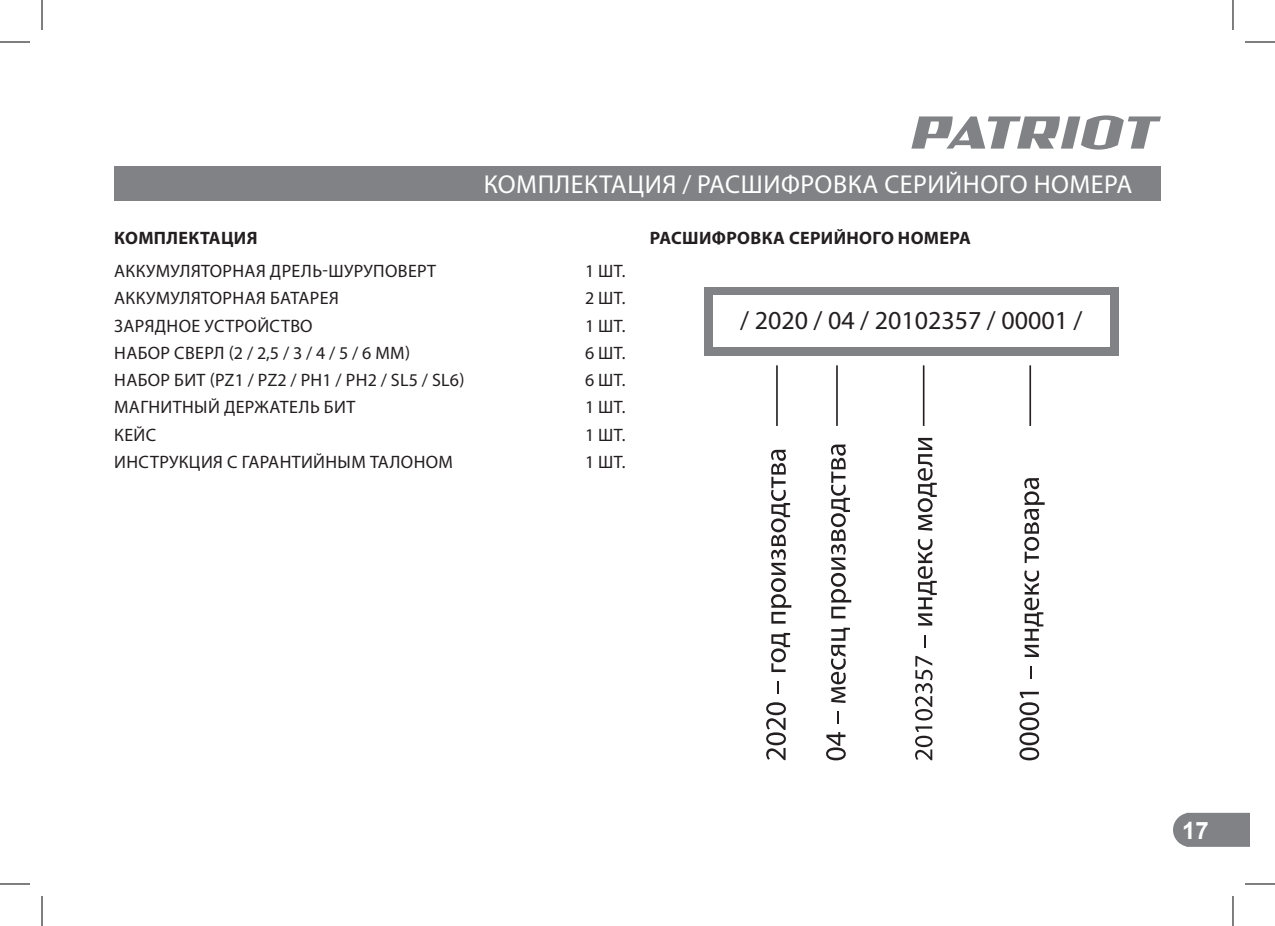
<style>
.page{position:relative;width:1275px;height:926px;background:#fff}
.page>*{position:absolute;margin:0;border:0;box-sizing:border-box;transform-origin:0 0}
.t1{font:26px "Myriad Pro";letter-spacing:.02em;color:#fff}
.t2{font:26px "Myriad Pro";color:#231f20}
.t3{font:700 24px "Arial";color:#fff}
.t4{font:18px "Myriad Pro";letter-spacing:.02em;color:#231f20}
.t5{font:700 18px "Myriad Pro";letter-spacing:.02em;color:#231f20}
</style>
<div class="page">
<svg style="left:1173px;top:813px;width:77px;height:34px;background:#86888b"></svg>
<svg style="left:911px;top:115px;width:250px;height:35px"></svg>
<div style="left:114px;top:166px;width:1047px;height:34px;background:#808285"></div>
<svg style="left:766px;top:702px;width:20px;height:58px"></svg>
<svg style="left:777px;top:681px;width:2px;height:13px"></svg>
<svg style="left:771px;top:633px;width:19px;height:39px"></svg>
<svg style="left:771px;top:450px;width:20px;height:174px"></svg>
<svg style="left:826px;top:732px;width:20px;height:28px"></svg>
<svg style="left:837px;top:711px;width:2px;height:13px"></svg>
<svg style="left:831px;top:628px;width:19px;height:75px"></svg>
<svg style="left:831px;top:444px;width:20px;height:174px"></svg>
<svg style="left:915px;top:726px;width:17px;height:34px"></svg>
<svg style="left:915px;top:656px;width:17px;height:64px"></svg>
<svg style="left:924px;top:635px;width:1px;height:13px"></svg>
<svg style="left:917px;top:539px;width:19px;height:86px"></svg>
<svg style="left:917px;top:438px;width:19px;height:93px"></svg>
<svg style="left:1019px;top:692px;width:20px;height:68px"></svg>
<svg style="left:1030px;top:666px;width:2px;height:13px"></svg>
<svg style="left:1024px;top:570px;width:19px;height:87px"></svg>
<svg style="left:1024px;top:478px;width:20px;height:85px"></svg>
<hr style="left:776px;top:365px;width:2px;height:61px;background:#231f20">
<hr style="left:836px;top:365px;width:2px;height:61px;background:#231f20">
<hr style="left:923px;top:365px;width:1px;height:61px;background:#231f20">
<hr style="left:1029px;top:365px;width:2px;height:61px;background:#231f20">
<div style="left:704px;top:287px;width:414px;height:68px;background:#808285"></div>
<div style="left:713px;top:296px;width:397px;height:51px;background:#fff"></div>
<hr style="left:0;top:42px;width:30px;height:1px;background:#000">
<hr style="left:1245px;top:42px;width:30px;height:1px;background:#000">
<hr style="left:0;top:884px;width:30px;height:1px;background:#000">
<hr style="left:1245px;top:884px;width:30px;height:1px;background:#000">
<hr style="left:42px;top:0;width:1px;height:30px;background:#000">
<hr style="left:42px;top:896px;width:1px;height:30px;background:#000">
<hr style="left:1232px;top:0;width:1px;height:30px;background:#000">
<hr style="left:1232px;top:896px;width:1px;height:30px;background:#000">
<h1 class="t1" style="left:484px;top:168px;width:650px">КОМПЛЕКТАЦИЯ / РАСШИФРОВКА СЕРИЙНОГО НОМЕРА</h1>
<p class="t5" style="left:114px;top:228px;width:145px">КОМПЛЕКТАЦИЯ</p>
<p class="t4" style="left:114px;top:260px;width:323px">АККУМУЛЯТОРНАЯ ДРЕЛЬ-ШУРУПОВЕРТ</p>
<p class="t4" style="left:585px;top:260px;width:42px">1 ШТ.</p>
<p class="t4" style="left:114px;top:287px;width:226px">АККУМУЛЯТОРНАЯ БАТАРЕЯ</p>
<p class="t4" style="left:585px;top:287px;width:42px">2 ШТ.</p>
<p class="t4" style="left:114px;top:314px;width:200px">ЗАРЯДНОЕ УСТРОЙСТВО</p>
<p class="t4" style="left:585px;top:314px;width:42px">1 ШТ.</p>
<p class="t4" style="left:114px;top:342px;width:297px">НАБОР СВЕРЛ (2 / 2,5 / 3 / 4 / 5 / 6 ММ)</p>
<p class="t4" style="left:585px;top:342px;width:42px">6 ШТ.</p>
<p class="t4" style="left:114px;top:369px;width:352px">НАБОР БИТ (PZ1 / PZ2 / PH1 / PH2 / SL5 / SL6)</p>
<p class="t4" style="left:585px;top:369px;width:42px">6 ШТ.</p>
<p class="t4" style="left:114px;top:396px;width:242px">МАГНИТНЫЙ ДЕРЖАТЕЛЬ БИТ</p>
<p class="t4" style="left:585px;top:396px;width:42px">1 ШТ.</p>
<p class="t4" style="left:114px;top:423px;width:43px">КЕЙС</p>
<p class="t4" style="left:585px;top:423px;width:42px">1 ШТ.</p>
<p class="t4" style="left:114px;top:451px;width:340px">ИНСТРУКЦИЯ С ГАРАНТИЙНЫМ ТАЛОНОМ</p>
<p class="t4" style="left:585px;top:451px;width:42px">1 ШТ.</p>
<p class="t5" style="left:650px;top:228px;width:323px">РАСШИФРОВКА СЕРИЙНОГО НОМЕРА</p>
<h1 class="t2" style="left:740px;top:304px;width:344px">/ 2020 / 04 / 20102357 / 00001 /</h1>
<h2 class="t3" style="left:1182px;top:814px;width:28px">17</h2>
</div>
